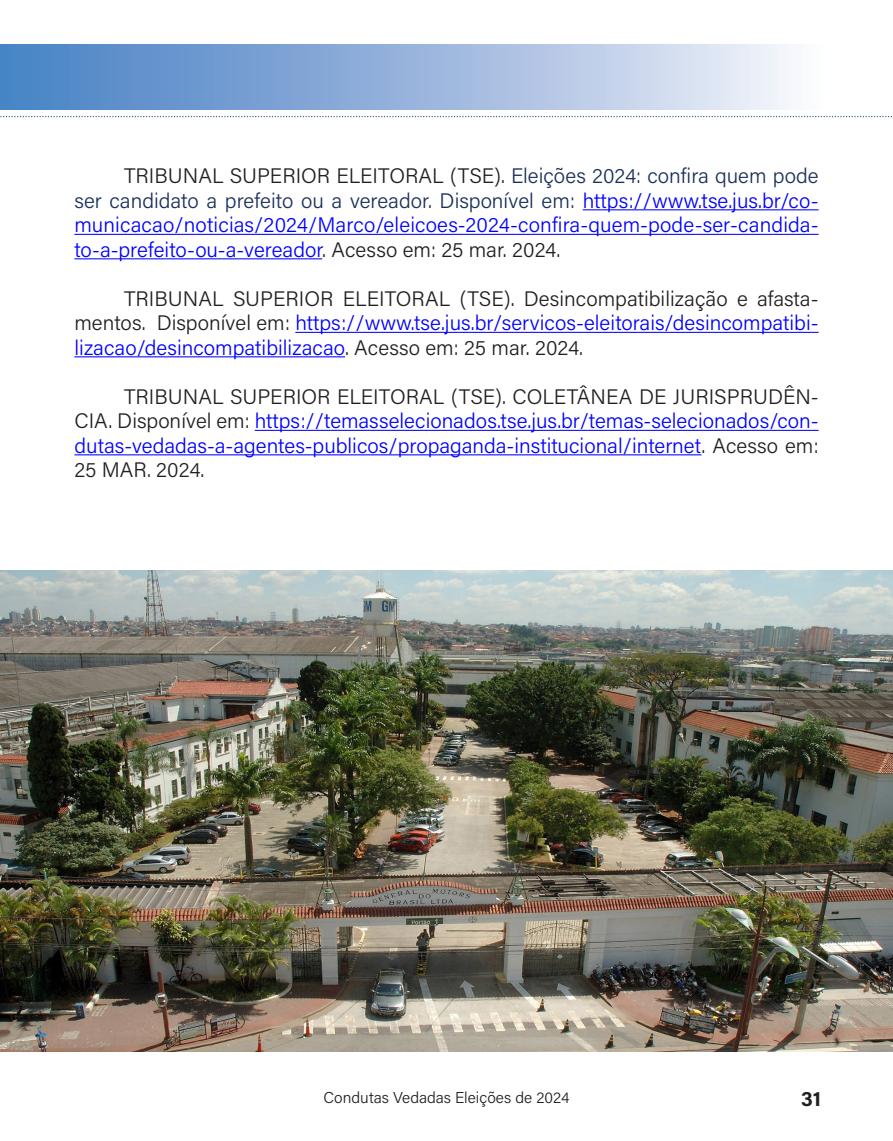
<style>
.page{position:relative;width:893px;height:1141px;background:#fff}
.page>*{position:absolute;margin:0;border:0;box-sizing:border-box;transform-origin:0 0}
.t1{font:300 21px/24.5px "Acumin Pro";color:#00f;text-align:justify}
.t2{font:300 21px/24.5px "Acumin Pro";color:#231f20;text-align:justify}
.t3{font:700 21px "Acumin Pro";color:#231f20}
.t4{font:300 15.75px "Acumin Pro";color:#231f20}
.s1{color:#231f20}
.s2{color:#1b305a}
.s3{color:#00f}
</style>
<div class="page">
<div style="left:0;top:44px;width:893px;height:65px;background:linear-gradient(to right,#417bc2,#fff)"></div>
<svg style="left:0;top:116px;width:892px;height:1px"></svg>
<hr style="left:583px;top:209px;width:236px;height:1px;background:#00f">
<hr style="left:74px;top:234px;width:745px;height:1px;background:#00f">
<hr style="left:74px;top:258px;width:248px;height:1px;background:#00f">
<hr style="left:295px;top:332px;width:524px;height:1px;background:#00f">
<hr style="left:74px;top:356px;width:271px;height:1px;background:#00f">
<hr style="left:255px;top:430px;width:564px;height:1px;background:#00f">
<hr style="left:74px;top:454px;width:627px;height:1px;background:#00f">
<img style="left:0;top:570px;width:893px;height:482px">
<p class="t1" style="left:74px;top:163px;width:746px;text-indent:50px"><span class="s1">TRIBUNAL SUPERIOR ELEITORAL (TSE).</span> <span class="s2">Eleições 2024: confira quem pode ser candidato a prefeito ou a vereador. Disponível em:</span> https://www.tse.jus.br/co&shy;municacao/noticias/2024/Marco/eleicoes-2024-confira-quem-pode-ser-candida&shy;to-a-prefeito-ou-a-vereador<span class="s1">. Acesso em: 25 mar. 2024.</span></p>
<p class="t2" style="left:74px;top:285px;width:746px;text-indent:50px">TRIBUNAL SUPERIOR ELEITORAL (TSE). Desincompatibilização e afasta&shy;mentos. Disponível em: <span class="s3">https://www.tse.jus.br/servicos-eleitorais/desincompatibi&shy;lizacao/desincompatibilizacao</span>. Acesso em: 25 mar. 2024.</p>
<p class="t1" style="left:74px;top:383px;width:746px;text-indent:50px"><span class="s1">TRIBUNAL SUPERIOR ELEITORAL (TSE). COLETÂNEA DE JURISPRUDÊN-CIA. Disponível em:</span> https://temasselecionados.tse.jus.br/temas-selecionados/con&shy;dutas-vedadas-a-agentes-publicos/propaganda-institucional/internet<span class="s1">. Acesso em:<br>25 MAR. 2024.</span></p>
<p class="t4" style="left:324px;top:1087px;width:247px">Condutas Vedadas Eleições de 2024</p>
<p class="t3" style="left:801px;top:1084px;width:21px">31</p>
</div>
